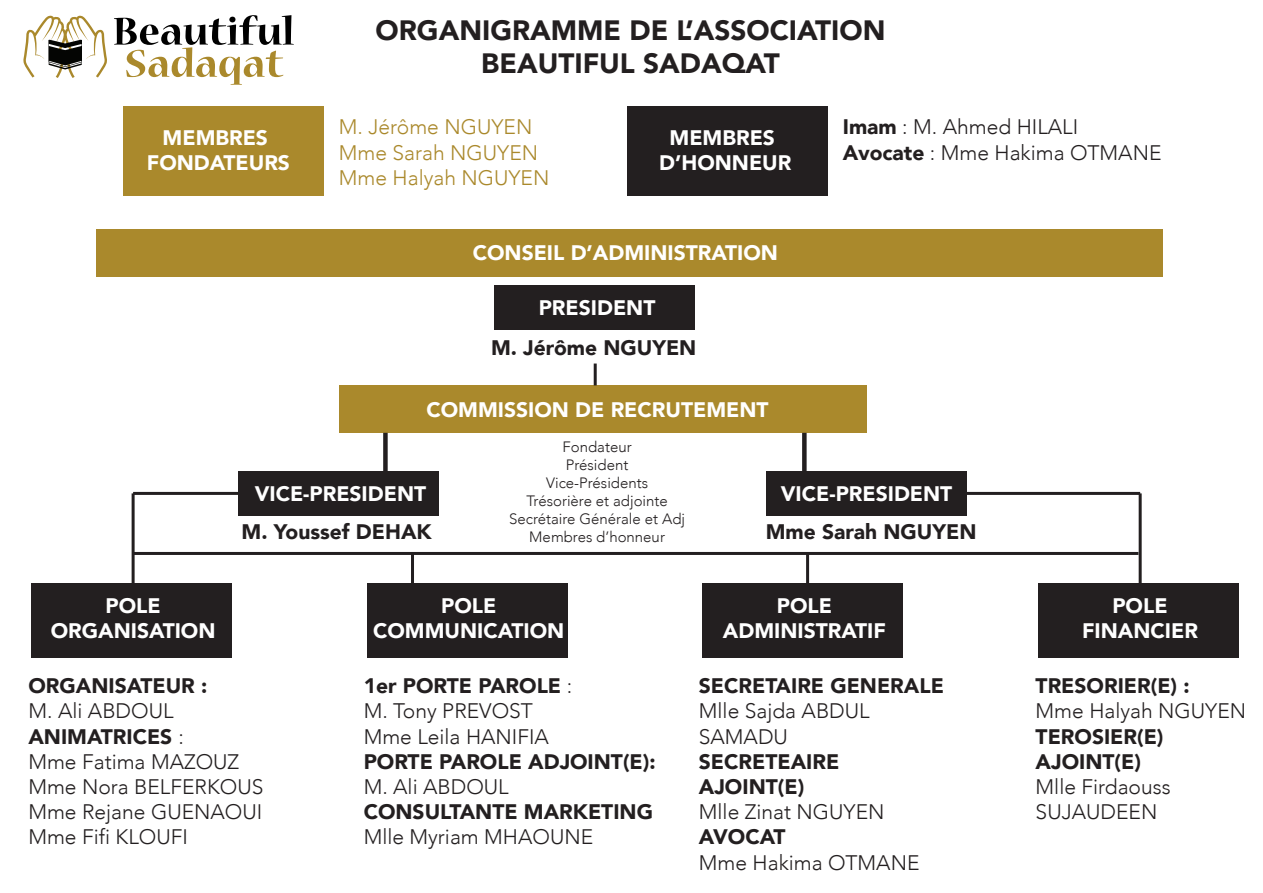
<style>
.page{position:relative;width:1263px;height:893px;background:#fff}
.page>*{position:absolute;margin:0;border:0;box-sizing:border-box;transform-origin:0 0}
.t1{font:900 27.9px/33.5px "Avenir";color:#231f20;text-align:center}
.t2{font:300 21px/25.2px "Avenir";color:#231f20}
.t3{font:900 21px/25.2px "Avenir";color:#fff;text-align:center}
.t4{font:900 21px/25.2px "Avenir";color:#231f20}
.t5{font:300 21px/25.2px "Avenir";color:#aa892c}
.t6{font:300 15px/18px "Avenir";color:#231f20;text-align:center}
.s1{font-weight:900}
</style>
<div class="page">
<div style="left:123px;top:106px;width:200px;height:90px;background:#aa892c"></div>
<div style="left:627px;top:106px;width:200px;height:90px;background:#231f20"></div>
<div style="left:494px;top:285px;width:200px;height:45px;background:#231f20"></div>
<div style="left:239px;top:471px;width:200px;height:45px;background:#231f20"></div>
<div style="left:31px;top:583px;width:201px;height:75px;background:#231f20"></div>
<div style="left:367px;top:583px;width:200px;height:75px;background:#231f20"></div>
<div style="left:703px;top:583px;width:200px;height:75px;background:#231f20"></div>
<div style="left:1038px;top:583px;width:201px;height:75px;background:#231f20"></div>
<div style="left:766px;top:471px;width:201px;height:45px;background:#231f20"></div>
<div style="left:96px;top:230px;width:1067px;height:47px;background:#aa892c"></div>
<div style="left:339px;top:385px;width:528px;height:48px;background:#aa892c"></div>
<div style="left:383px;top:433px;width:5px;height:38px;background:#231f20"></div>
<div style="left:802px;top:433px;width:5px;height:38px;background:#231f20"></div>
<hr style="left:133px;top:492px;width:106px;height:3px;background:#231f20">
<hr style="left:132px;top:493px;width:3px;height:90px;background:#231f20">
<hr style="left:967px;top:492px;width:173px;height:3px;background:#231f20">
<hr style="left:1139px;top:493px;width:3px;height:90px;background:#231f20">
<hr style="left:133px;top:552px;width:1005px;height:3px;background:#231f20">
<hr style="left:411px;top:553px;width:3px;height:30px;background:#231f20">
<hr style="left:806px;top:553px;width:3px;height:30px;background:#231f20">
<svg style="left:23px;top:16px;width:84px;height:62px"></svg>
<svg style="left:114px;top:15px;width:180px;height:70px"></svg>
<hr style="left:594px;top:364px;width:3px;height:21px;background:#231f20">
<p class="t3" style="left:147px;top:125px;width:145px">MEMBRES<br>FONDATEURS</p>
<h1 class="t1" style="left:376px;top:13px;width:511px">ORGANIGRAMME DE L’ASSOCIATION<br>BEAUTIFUL SADAQAT</h1>
<p class="t5" style="left:339px;top:115px;width:212px">M. Jérôme NGUYEN<br>Mme Sarah NGUYEN<br>Mme Halyah NGUYEN</p>
<p class="t2" style="left:843px;top:115px;width:320px"><span class="s1">Imam</span> : M. Ahmed HILALI<br><span class="s1">Avocate</span> : Mme Hakima OTMANE</p>
<p class="t3" style="left:659px;top:125px;width:134px">MEMBRES<br>D’HONNEUR</p>
<p class="t3" style="left:473px;top:239px;width:307px">CONSEIL D’ADMINISTRATION</p>
<p class="t3" style="left:539px;top:295px;width:118px">PRESIDENT</p>
<p class="t4" style="left:491px;top:334px;width:207px">M. Jérôme NGUYEN</p>
<p class="t3" style="left:426px;top:397px;width:344px">COMMISSION DE RECRUTEMENT</p>
<p class="t6" style="left:509px;top:438px;width:177px">Fondateur<br>Président<br>Vice-Présidents<br>Trésorière et adjointe<br>Secrétaire Générale et Adj<br>Membres d’honneur</p>
<p class="t3" style="left:255px;top:480px;width:173px">VICE-PRESIDENT</p>
<p class="t3" style="left:781px;top:480px;width:173px">VICE-PRESIDENT</p>
<p class="t4" style="left:242px;top:519px;width:192px">M. Youssef DEHAK</p>
<p class="t4" style="left:766px;top:519px;width:212px">Mme Sarah NGUYEN</p>
<p class="t3" style="left:51px;top:593px;width:166px">POLE<br>ORGANISATION</p>
<p class="t3" style="left:373px;top:593px;width:193px">POLE<br>COMMUNICATION</p>
<p class="t3" style="left:723px;top:593px;width:164px">POLE<br>ADMINISTRATIF</p>
<p class="t3" style="left:1082px;top:593px;width:117px">POLE<br>FINANCIER</p>
<p class="t4" style="left:28px;top:673px;width:180px">ORGANISATEUR :</p>
<p class="t2" style="left:28px;top:699px;width:237px">M. Ali ABDOUL<br><span class="s1">ANIMATRICES</span> :<br>Mme Fatima MAZOUZ<br>Mme Nora BELFERKOUS<br>Mme Rejane GUENAOUI<br>Mme Fifi KLOUFI</p>
<p class="t2" style="left:364px;top:673px;width:210px"><span class="s1">1er PORTE PAROLE</span> :<br>M. Tony PREVOST<br>Mme Leila HANIFIA</p>
<p class="t4" style="left:364px;top:748px;width:293px">PORTE PAROLE ADJOINT(E):</p>
<p class="t2" style="left:364px;top:774px;width:147px">M. Ali ABDOUL</p>
<p class="t4" style="left:364px;top:799px;width:291px">CONSULTANTE MARKETING</p>
<p class="t2" style="left:364px;top:825px;width:231px">Mlle Myriam MHAOUNE</p>
<p class="t4" style="left:699px;top:673px;width:247px">SECRETAIRE GENERALE</p>
<p class="t2" style="left:699px;top:699px;width:172px">Mlle Sajda ABDUL<br>SAMADU</p>
<p class="t4" style="left:699px;top:748px;width:142px">SECRETEAIRE<br>AJOINT(E)</p>
<p class="t2" style="left:699px;top:799px;width:187px">Mlle Zinat NGUYEN</p>
<p class="t4" style="left:699px;top:824px;width:88px">AVOCAT</p>
<p class="t2" style="left:699px;top:850px;width:222px">Mme Hakima OTMANE</p>
<p class="t4" style="left:1036px;top:673px;width:155px">TRESORIER(E) :</p>
<p class="t2" style="left:1036px;top:699px;width:212px">Mme Halyah NGUYEN</p>
<p class="t4" style="left:1036px;top:723px;width:129px">TEROSIER(E)<br>AJOINT(E)</p>
<p class="t2" style="left:1036px;top:774px;width:137px">Mlle Firdaouss<br>SUJAUDEEN</p>
</div>
